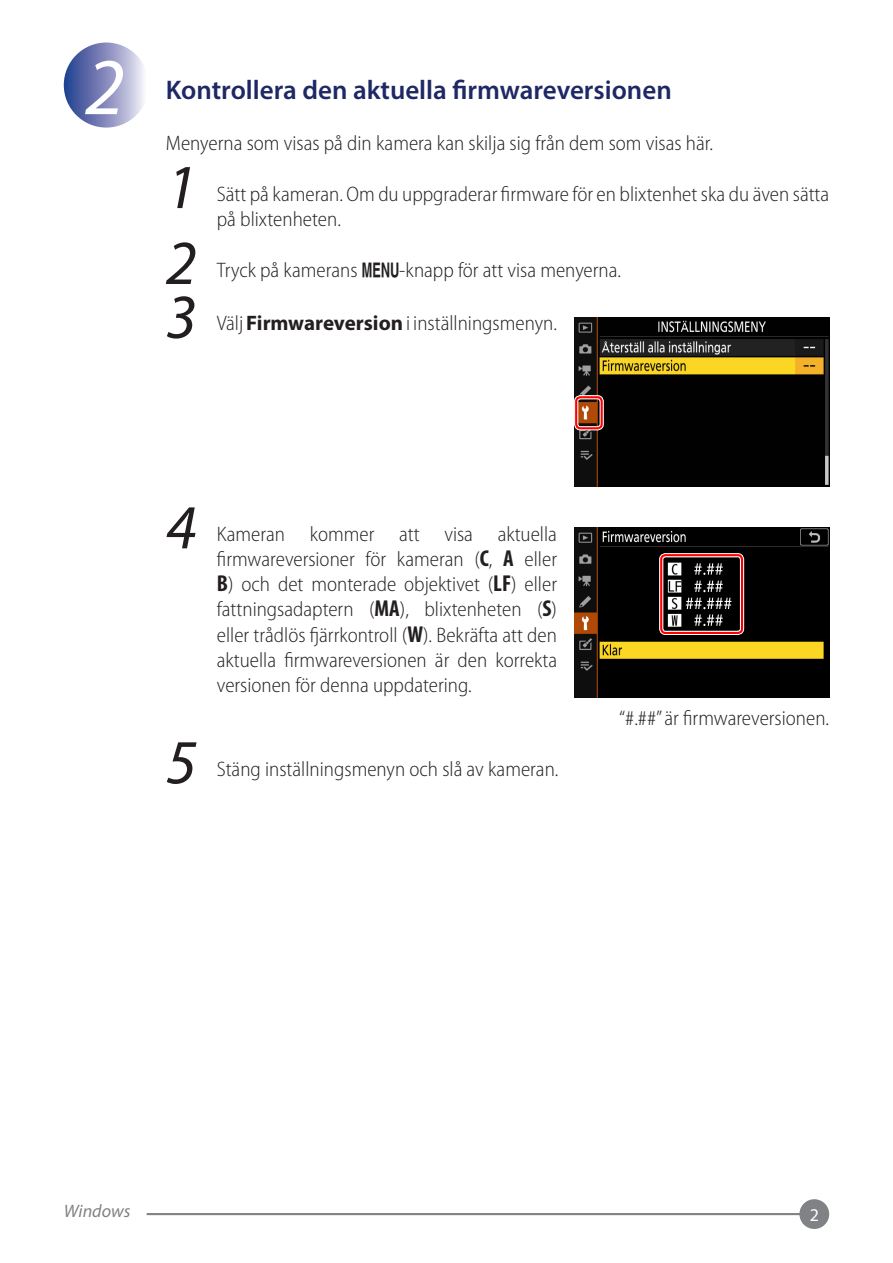
<style>
.page{position:relative;width:893px;height:1263px;background:#fff}
.page>*{position:absolute;margin:0;border:0;box-sizing:border-box;transform-origin:0 0}
.t1{font:italic 81px "Myriad Pro";color:#fff}
.t2{font:italic 63px "Myriad Pro";color:#231f20}
.t3{font:600 27px "Myriad Pro";color:#1e2864}
.t4{font:300 semi-condensed 21px/25.2px "Myriad Pro";color:#231f20}
.t5{font:italic 18px "Myriad Pro";color:#808285}
.t6{font:18px "Myriad Pro";color:#fff}
.s1{font-family:"Z16 ba ICN1";font-weight:400;font-stretch:normal}
.s2{font-weight:700;font-stretch:normal}
.s3{font-weight:700;font-stretch:condensed;font-size:23.1px}
</style>
<div class="page">
<hr style="left:147px;top:1213px;width:667px;height:2px;background:#808285">
<div style="left:799px;top:1199px;width:30px;height:30px;background:#808285;border-radius:50%"></div>
<div style="left:64px;top:43px;width:85px;height:85px;background:linear-gradient(to right,#1d368a,#f9f2f9);border-radius:43px"></div>
<img style="left:574px;top:317px;width:255px;height:170px">
<div style="left:574px;top:395px;width:30px;height:35px;border:4px solid #fff;border-radius:4px"></div>
<div style="left:575px;top:396px;width:28px;height:33px;border:2px solid #f00;border-radius:4px"></div>
<img style="left:574px;top:527px;width:255px;height:170px">
<div style="left:659px;top:553px;width:85px;height:82px;border:4px solid #fff;border-radius:4px"></div>
<div style="left:660px;top:554px;width:83px;height:80px;border:2px solid #f00;border-radius:4px"></div>
<h1 class="t1" style="left:85px;top:37px;width:41px">2</h1>
<p class="t3" style="left:166px;top:73px;width:507px">Kontrollera den aktuella firmwareversionen</p>
<p class="t4" style="left:166px;top:131px;width:549px">Menyerna som visas på din kamera kan skilja sig från dem som visas här.</p>
<h2 class="t2" style="left:166px;top:148px;width:32px">1</h2>
<p class="t4" style="left:217px;top:181px;width:614px">Sätt på kameran. Om du uppgraderar firmware för en blixtenhet ska du även sätta på blixtenheten.</p>
<h2 class="t2" style="left:166px;top:224px;width:32px">2</h2>
<h2 class="t2" style="left:166px;top:278px;width:32px">3</h2>
<p class="t4" style="left:217px;top:257px;width:406px">Tryck på kamerans <span class="s1">G</span>-knapp för att visa menyerna.</p>
<p class="t4" style="left:217px;top:311px;width:342px">Välj <span class="s2">Firmwareversion</span> i inställningsmenyn.</p>
<h2 class="t2" style="left:166px;top:488px;width:32px">4</h2>
<h2 class="t2" style="left:166px;top:723px;width:32px">5</h2>
<p class="t4" style="left:217px;top:522px;width:342px;text-align:justify">Kameran kommer att visa aktuella firmwareversioner för kameran (<span class="s3">C</span>, <span class="s3">A</span> eller <span class="s3">B</span>) och det monterade objektivet (<span class="s3">LF</span>) eller fattningsadaptern (<span class="s3">MA</span>), blixtenheten (<span class="s3">S</span>) eller trådlös fjärrkontroll (<span class="s3">W</span>). Bekräfta att den aktuella firmwareversionen är den korrekta versionen för denna uppdatering.</p>
<p class="t4" style="left:217px;top:757px;width:343px">Stäng inställningsmenyn och slå av kameran.</p>
<p class="t4" style="left:619px;top:706px;width:212px">“#.##” är firmwareversionen.</p>
<p class="t5" style="left:64px;top:1200px;width:68px">Windows</p>
<p class="t6" style="left:810px;top:1204px;width:11px">2</p>
</div>
